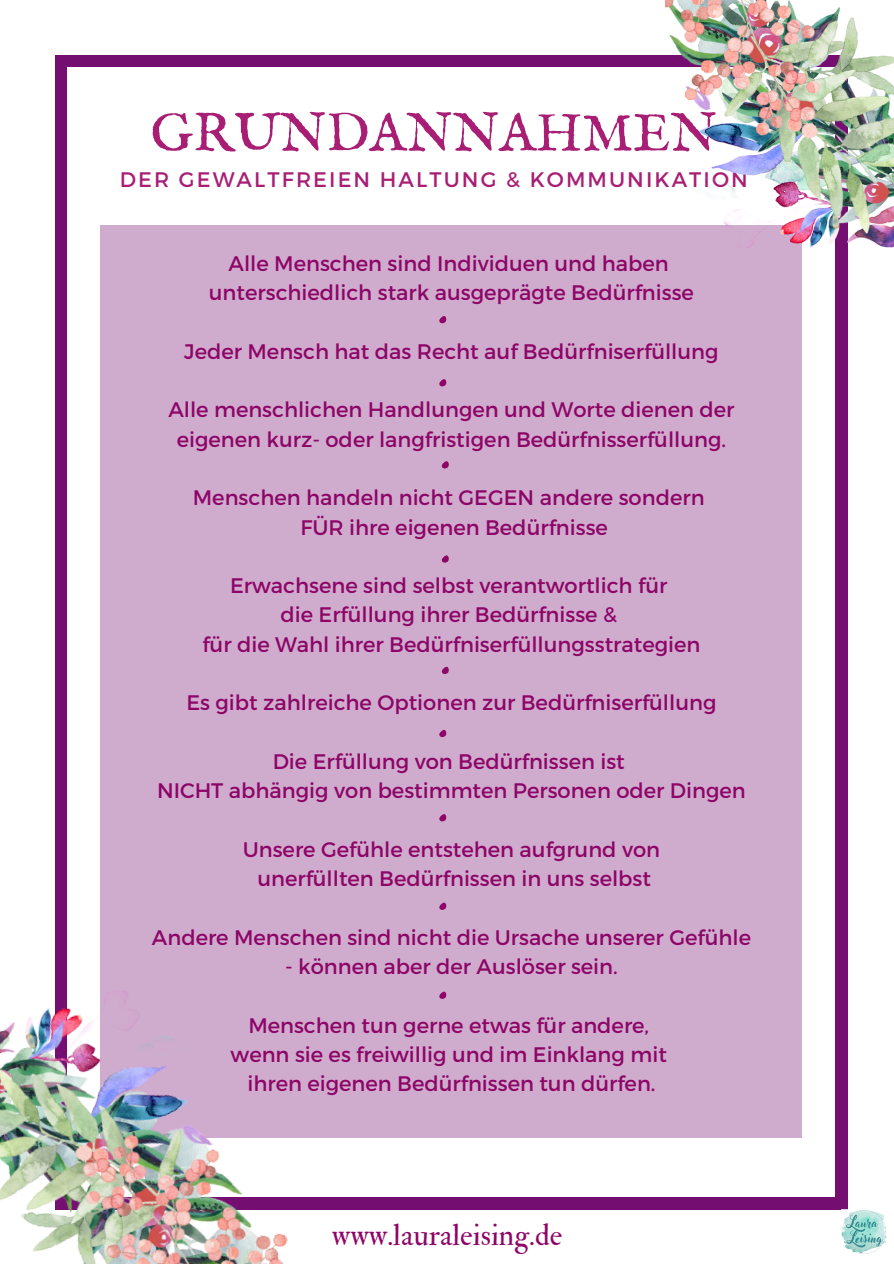
<style>
.page{position:relative;width:894px;height:1264px;background:#fff}
.page>*{position:absolute;margin:0;border:0;box-sizing:border-box;transform-origin:0 0}
.t1{font:54px "IM FELL English SC";color:#a81e74}
.t2{font:30px "IM FELL Double Pica Roman";color:#8d0567}
.t3{font:21px "Montserrat";color:#8d0567}
.t4{font:21px "Montserrat";letter-spacing:.1em;color:#a81e74}
</style>
<div class="page">
<div style="left:55px;top:55px;width:792px;height:1154px;background:#740f71"></div>
<div style="left:67px;top:68px;width:767px;height:1128px;background:#fff"></div>
<img style="left:841px;top:1209px;width:45px;height:45px">
<div style="left:100px;top:225px;width:701px;height:913px;background:#cfaccd"></div>
<img style="left:665px;top:0;width:228px;height:290px">
<img style="left:0;top:991px;width:395px;height:272px">
<svg style="left:439px;top:316px;width:7px;height:7px"></svg>
<svg style="left:439px;top:379px;width:7px;height:7px"></svg>
<svg style="left:441px;top:461px;width:7px;height:7px"></svg>
<svg style="left:441px;top:555px;width:7px;height:8px"></svg>
<svg style="left:441px;top:666px;width:7px;height:8px"></svg>
<svg style="left:439px;top:729px;width:7px;height:8px"></svg>
<svg style="left:439px;top:814px;width:7px;height:7px"></svg>
<svg style="left:439px;top:902px;width:7px;height:8px"></svg>
<svg style="left:439px;top:991px;width:7px;height:8px"></svg>
<p class="t1" style="left:150px;top:102px;width:568px">GRUNDANNAHMEN</p>
<p class="t4" style="left:120px;top:166px;width:629px">DER GEWALTFREIEN HALTUNG &amp; KOMMUNIKATION</p>
<p class="t3" style="left:228px;top:250px;width:441px">Alle Menschen sind Individuen und haben</p>
<p class="t3" style="left:209px;top:279px;width:486px">unterschiedlich stark ausgeprägte Bedürfnisse</p>
<p class="t3" style="left:184px;top:338px;width:535px">Jeder Mensch hat das Recht auf Bedürfniserfüllung</p>
<p class="t3" style="left:168px;top:396px;width:567px">Alle menschlichen Handlungen und Worte dienen der</p>
<p class="t3" style="left:177px;top:425px;width:550px">eigenen kurz- oder langfristigen Bedürfnisserfüllung.</p>
<p class="t3" style="left:193px;top:484px;width:513px">Menschen handeln nicht GEGEN andere sondern</p>
<p class="t3" style="left:300px;top:513px;width:309px">FÜR ihre eigenen Bedürfnisse</p>
<p class="t3" style="left:230px;top:572px;width:438px">Erwachsene sind selbst verantwortlich für</p>
<p class="t3" style="left:280px;top:601px;width:338px">die Erfüllung ihrer Bedürfnisse &amp;</p>
<p class="t3" style="left:202px;top:630px;width:499px">für die Wahl ihrer Bedürfniserfüllungsstrategien</p>
<p class="t3" style="left:186px;top:689px;width:531px">Es gibt zahlreiche Optionen zur Bedürfniserfüllung</p>
<p class="t3" style="left:272px;top:747px;width:353px">Die Erfüllung von Bedürfnissen ist</p>
<p class="t3" style="left:157px;top:777px;width:590px">NICHT abhängig von bestimmten Personen oder Dingen</p>
<p class="t3" style="left:243px;top:835px;width:419px">Unsere Gefühle entstehen aufgrund von</p>
<p class="t3" style="left:257px;top:865px;width:395px">unerfüllten Bedürfnissen in uns selbst</p>
<p class="t3" style="left:152px;top:923px;width:600px">Andere Menschen sind nicht die Ursache unserer Gefühle</p>
<p class="t3" style="left:285px;top:952px;width:334px">- können aber der Auslöser sein.</p>
<p class="t3" style="left:248px;top:1011px;width:402px">Menschen tun gerne etwas für andere,</p>
<p class="t3" style="left:230px;top:1040px;width:437px">wenn sie es freiwillig und im Einklang mit</p>
<p class="t3" style="left:247px;top:1069px;width:409px">ihren eigenen Bedürfnissen tun dürfen.</p>
<p class="t2" style="left:332px;top:1217px;width:232px">www.lauraleising.de</p>
</div>
